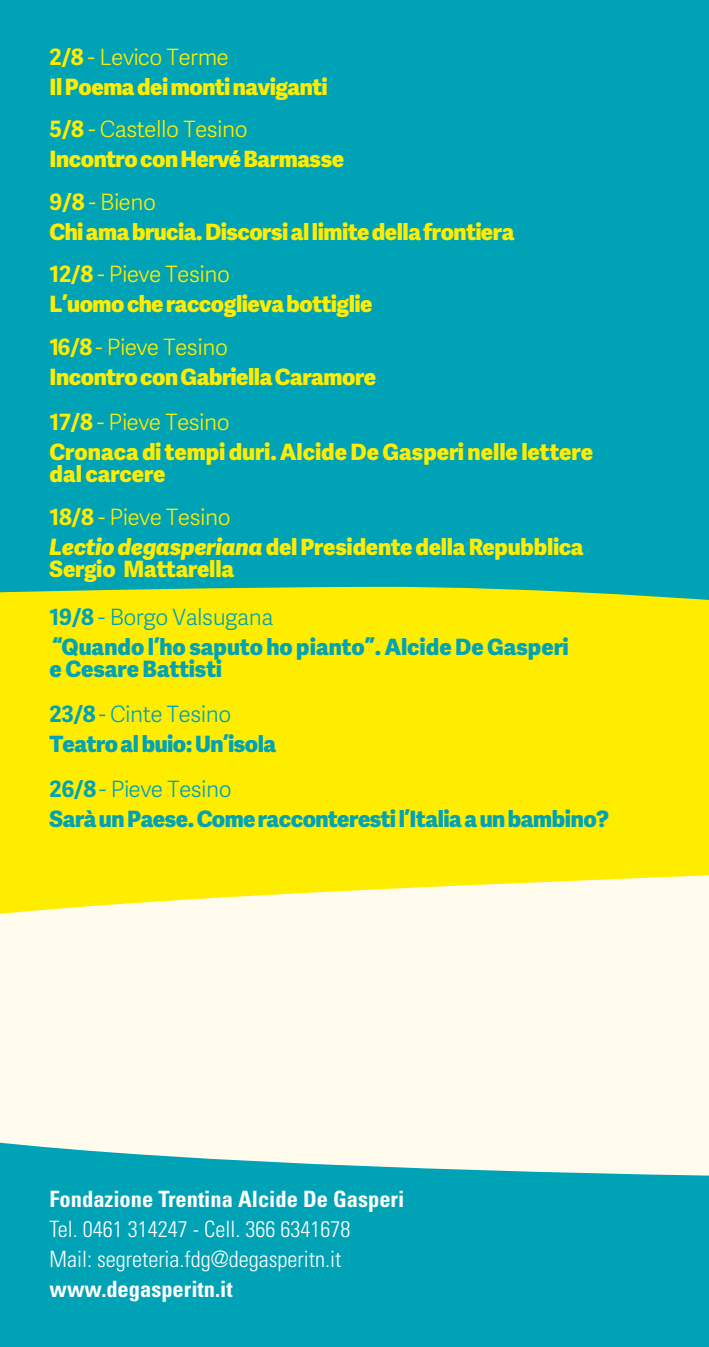
<style>
.page{position:relative;width:709px;height:1347px;background:#fff}
.page>*{position:absolute;margin:0;border:0;box-sizing:border-box;transform-origin:0 0}
.t1{font:800 22.5px/30px "Adelle Sans";letter-spacing:-.02em;color:#ffed00}
.t2{font:800 22.5px/30px "Adelle Sans";color:#00a2b5}
.t3{font:800 22.5px/45px "Adelle Sans";letter-spacing:-.02em;color:#00a2b5}
.t4{font:300 condensed 22.5px/30px "Univers LT Std";color:#fff}
.t5{font:800 22.5px/30px "Adelle Sans";color:#ffed00}
.t6{font:700 condensed 22.5px "Univers LT Std";color:#fff}
.t7{font:300 22.5px/42.5px "Adelle Sans";letter-spacing:-.02em;color:#ffed00}
.s1{font-weight:700}
.s2{font-weight:300}
.s3{font-weight:800}
.s4{font-style:italic}
</style>
<div class="page">
<div style="left:0;top:0;width:709px;height:576px;background:#00a2b5"></div>
<div style="left:0;top:1182px;width:709px;height:164px;background:#00a2b5"></div>
<svg style="left:0;top:576px;width:709px;height:606px;background:#f1ef74"></svg>
<p class="t1" style="left:50px;top:42px;width:280px"><span class="s1">2/8</span> <span class="s2">- Levico Terme<br></span>Il Poema dei monti naviganti</p>
<p class="t1" style="left:50px;top:114px;width:296px"><span class="s1">5/8</span> <span class="s2">- Castello Tesino<br></span>Incontro con Hervé Barmasse</p>
<p class="t1" style="left:50px;top:187px;width:466px"><span class="s1">9/8</span> <span class="s2">- Bieno<br></span>Chi ama brucia. Discorsi al limite della frontiera</p>
<p class="t1" style="left:50px;top:259px;width:324px"><span class="s1">12/8</span> <span class="s2">- Pieve Tesino<br></span>L’uomo che raccoglieva bottiglie</p>
<p class="t1" style="left:50px;top:332px;width:328px"><span class="s1">16/8</span> <span class="s2">- Pieve Tesino<br></span>Incontro con Gabriella Caramore</p>
<p class="t5" style="left:50px;top:407px;width:545px"><span class="s1">17/8</span> <span class="s2">- Pieve Tesino<br></span>Cronaca di tempi duri. Alcide De Gasperi nelle lettere</p>
<p class="t7" style="left:50px;top:453px;width:182px"><span class="s3">dal carcere<br></span><span class="s1">18/8</span> - Pieve Tesino</p>
<p class="t1" style="left:50px;top:536px;width:535px;line-height:22.5px"><span class="s4">Lectio degasperiana</span> del Presidente della Repubblica<br>Sergio Mattarella</p>
<p class="t2" style="left:50px;top:602px;width:520px"><span class="s1">19/8</span> <span class="s2">- Borgo Valsugana<br></span>“Quando l’ho saputo ho pianto”. Alcide De Gasperi</p>
<p class="t2" style="left:50px;top:647px;width:183px;line-height:45px">e Cesare Battisti<br><span class="s1">23/8</span> <span class="s2">- Cinte Tesino</span></p>
<p class="t3" style="left:50px;top:722px;width:228px">Teatro al buio: Un’isola<br><span class="s1">26/8</span> <span class="s2">- Pieve Tesino</span></p>
<p class="t3" style="left:50px;top:797px;width:561px">Sarà un Paese. Come racconteresti l’Italia a un bambino?</p>
<p class="t6" style="left:50px;top:1185px;width:356px">Fondazione Trentina Alcide De Gasperi</p>
<p class="t4" style="left:50px;top:1214px;width:302px">Tel. 0461 314247 - Cell. 366 6341678<br>Mail: segreteria.fdg@degasperitn.it</p>
<p class="t6" style="left:50px;top:1275px;width:184px">www.degasperitn.it</p>
</div>
